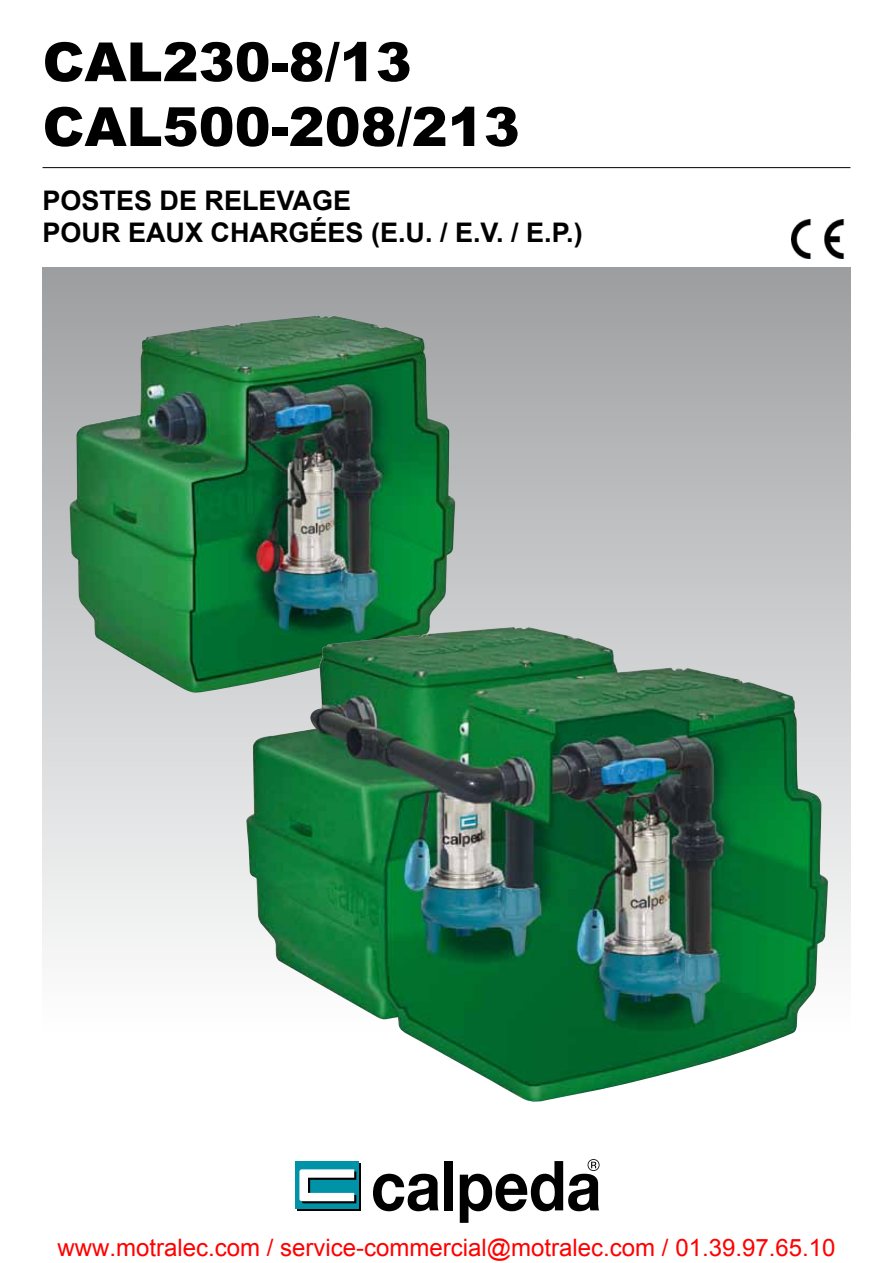
<style>
.page{position:relative;width:893px;height:1263px;background:#fff}
.page>*{position:absolute;margin:0;border:0;box-sizing:border-box;transform-origin:0 0}
.t1{font:900 54px/64.8px "Arial";color:#000}
.t2{font:700 27px/32.4px "Arial";color:#000;text-align:center}
.t3{font:24px "Arial";color:#f00}
</style>
<div class="page">
<div style="left:43px;top:268px;width:807px;height:765px;background:linear-gradient(to bottom,#9d9fa1,#fff)"></div>
<img style="left:69px;top:315px;width:387px;height:378px">
<hr style="left:43px;top:167px;width:807px;height:1px;background:#000">
<div style="left:297px;top:1163px;width:64px;height:48px;background:linear-gradient(to right,#000,#000)"></div>
<div style="left:295px;top:1161px;width:63px;height:48px;background:#0092a7"></div>
<svg style="left:299px;top:1169px;width:57px;height:34px"></svg>
<svg style="left:373px;top:1174px;width:66px;height:37px"></svg>
<div style="left:444px;top:1161px;width:9px;height:49px;background:#000"></div>
<svg style="left:460px;top:1159px;width:139px;height:64px"></svg>
<img style="left:246px;top:627px;width:582px;height:475px">
<img style="left:791px;top:220px;width:54px;height:39px">
<h1 class="t1" style="left:43px;top:28px;width:479px">CAL230-8/13<br>CAL500-208/213</h1>
<p class="t2" style="left:43px;top:185px;width:542px">VAGE<br>POUR EAUX CHARGÉES (E.U. / E.V. / E.P.)</p>
<p class="t2" style="left:43px;top:185px;width:199px">POSTES DE RELE</p>
<p class="t3" style="left:58px;top:1239px;width:779px">www.motralec.com / service-commercial@motralec.com / 01.39.97.65.10</p>
</div>
